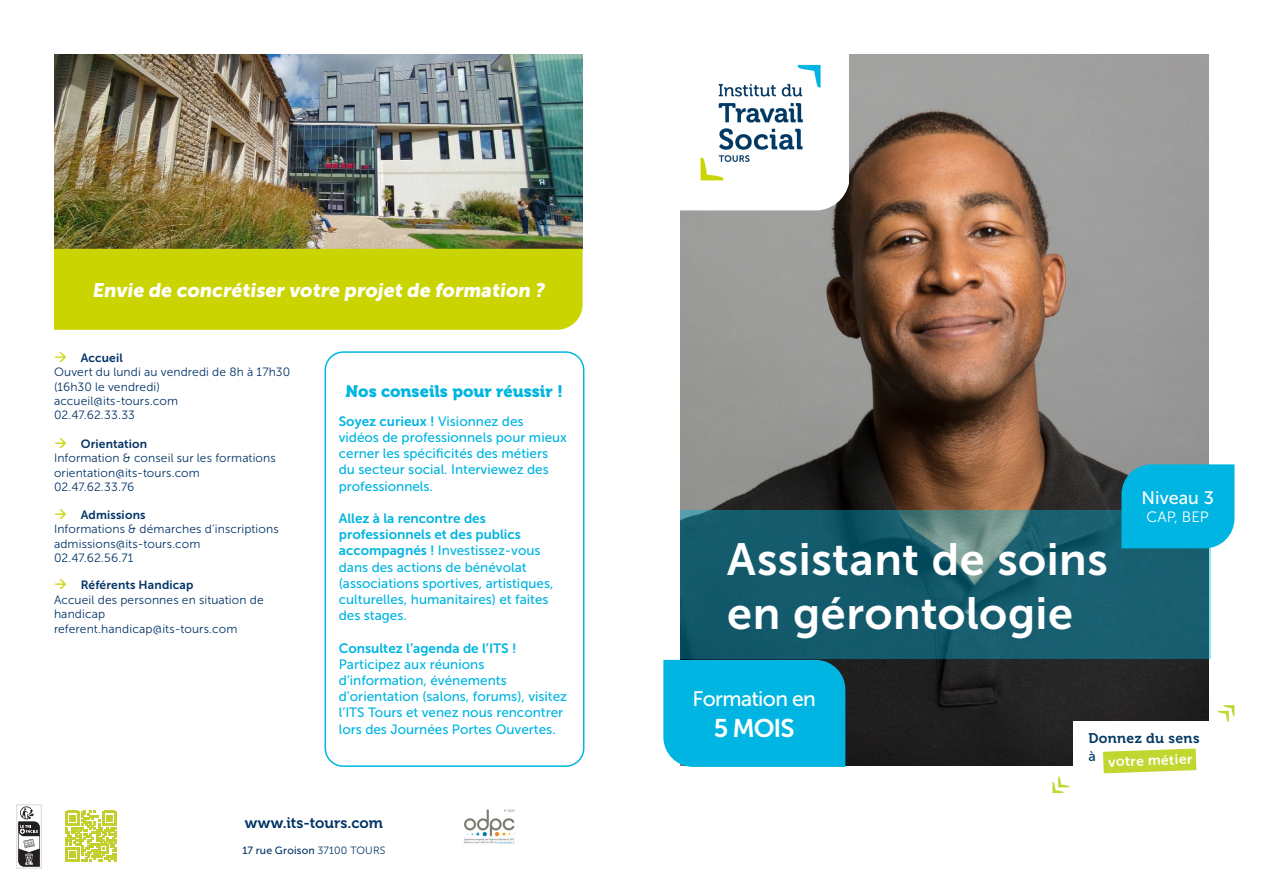
<style>
.page{position:relative;width:1263px;height:893px;background:#fff}
.page>*{position:absolute;margin:0;border:0;box-sizing:border-box;transform-origin:0 0}
.t1{font:45px "Museo Sans 700";letter-spacing:.01em;color:#fff}
.t2{font:25.5px "Museo Sans 700";color:#fff}
.t3{font:21px "Museo Sans 500";letter-spacing:-.03em;color:#fff}
.t4{font:19.5px "Museo Sans 900";color:#fff}
.t5{font:18px "Museo Sans 500";color:#fff}
.t6{font:16.5px "Museo 900";color:#00b5e1}
.t7{font:15px "Museo 700";letter-spacing:.005em;color:#036}
.t8{font:15px "Museo Sans 300";color:#fff}
.t9{font:13.95px/17.7px "Museo 700";letter-spacing:.025em;color:#003863}
.t10{font:13.95px "Museo Sans 700";color:#fff}
.t11{font:13.5px/16.2px "Museo Sans 500";color:#00b5e1}
.t12{font:12px/14.4px "Museo Sans 300";letter-spacing:.01em;color:#036}
.t13{font:12px "Museo Sans 700";letter-spacing:.01em;color:#036}
.t14{font:10.5px "Museo Sans 500";letter-spacing:.015em;color:#036}
.s1{color:#cad400}
.s2{font-family:"Museo Sans 700"}
.s3{font-family:"Museo Sans 300"}
.s4{font-family:"Museo Sans 500"}
</style>
<div class="page">
<img style="left:54px;top:54px;width:529px;height:195px">
<div style="left:54px;top:249px;width:529px;height:81px;background:#cad400"></div>
<div style="left:324px;top:351px;width:260px;height:416px;border:2px solid #00b5e1;border-radius:18px"></div>
<svg style="left:65px;top:811px;width:51px;height:51px"></svg>
<img style="left:680px;top:54px;width:529px;height:711px">
<svg style="left:680px;top:510px;width:530px;height:149px;background:#1a5e6e"></svg>
<div style="left:1121px;top:464px;width:113px;height:84px;background:#00b5e1"></div>
<div style="left:663px;top:660px;width:182px;height:107px;background:#00b5e1"></div>
<img style="left:463px;top:809px;width:52px;height:35px">
<div style="left:1073px;top:721px;width:143px;height:52px;background:#fff"></div>
<svg style="left:1103px;top:748px;width:93px;height:25px;background:#c9dc4c"></svg>
<svg style="left:1218px;top:705px;width:16px;height:17px"></svg>
<svg style="left:1052px;top:776px;width:17px;height:17px"></svg>
<img style="left:680px;top:54px;width:169px;height:156px">
<svg style="left:19px;top:807px;width:21px;height:59px"></svg>
<div style="left:17px;top:805px;width:25px;height:63px;border:1px solid #d9d8cc"></div>
<p class="t4" style="left:92px;top:279px;width:457px">Envie de concrétiser votre projet de formation ?</p>
<p class="t13" style="left:54px;top:351px;width:70px"><span class="s1">→</span> Accueil</p>
<p class="t12" style="left:54px;top:365px;width:238px">Ouvert du lundi au vendredi de 8h à 17h30</p>
<p class="t12" style="left:54px;top:379px;width:107px">(16h30 le vendredi)</p>
<p class="t12" style="left:54px;top:394px;width:126px">accueil@its-tours.com</p>
<p class="t12" style="left:54px;top:408px;width:82px">02.47.62.33.33</p>
<p class="t13" style="left:54px;top:437px;width:95px"><span class="s1">→</span> Orientation</p>
<p class="t12" style="left:54px;top:451px;width:223px">Information &amp; conseil sur les formations</p>
<p class="t12" style="left:54px;top:466px;width:147px">orientation@its-tours.com</p>
<p class="t12" style="left:54px;top:480px;width:82px">02.47.62.33.76</p>
<p class="t13" style="left:54px;top:508px;width:93px"><span class="s1">→</span> Admissions</p>
<p class="t12" style="left:54px;top:522px;width:226px">Informations &amp; démarches d’inscriptions</p>
<p class="t12" style="left:54px;top:536px;width:148px">admissions@its-tours.com</p>
<p class="t12" style="left:54px;top:551px;width:81px">02.47.62.56.71</p>
<p class="t13" style="left:54px;top:579px;width:141px"><span class="s1">→</span> Référents Handicap</p>
<p class="t12" style="left:54px;top:593px;width:211px">Accueil des personnes en situation de handicap</p>
<p class="t12" style="left:54px;top:621px;width:185px">referent.handicap@its-tours.com</p>
<p class="t6" style="left:345px;top:382px;width:219px">Nos conseils pour réussir !</p>
<p class="t11" style="left:339px;top:413px;width:230px"><span class="s2">Soyez curieux !</span> Visionnez des vidéos de professionnels pour mieux cerner les spécificités des métiers du secteur social. Interviewez des professionnels.</p>
<p class="t11" style="left:339px;top:510px;width:216px"><span class="s2">Allez à la rencontre des professionnels et des publics accompagnés !</span> Investissez-vous dans des actions de bénévolat (associations sportives, artistiques, culturelles, humanitaires) et faites des stages.</p>
<p class="t11" style="left:339px;top:640px;width:230px"><span class="s2">Consultez l’agenda de l’ITS !<br></span>Participez aux réunions d’information, événements d’orientation (salons, forums), visitez l’ITS Tours et venez nous rencontrer lors des Journées Portes Ouvertes.</p>
<p class="t7" style="left:245px;top:815px;width:140px">www.its-tours.com</p>
<p class="t14" style="left:242px;top:844px;width:145px">17 rue Groison <span class="s3">37100 TOURS</span></p>
<p class="t1" style="left:727px;top:534px;width:382px">Assistant de soins</p>
<p class="t1" style="left:727px;top:588px;width:347px">en gérontologie</p>
<p class="t5" style="left:1142px;top:488px;width:74px">Niveau 3</p>
<p class="t8" style="left:1147px;top:509px;width:64px">CAP, BEP</p>
<p class="t3" style="left:692px;top:687px;width:125px">Formation en</p>
<p class="t2" style="left:714px;top:714px;width:82px">5 MOIS</p>
<p class="t9" style="left:1088px;top:730px;width:113px">Donnez du sens <span class="s4">à</span></p>
<p class="t10" style="left:1108px;top:754px;width:86px;rotate:-2deg">votre métier</p>
</div>
